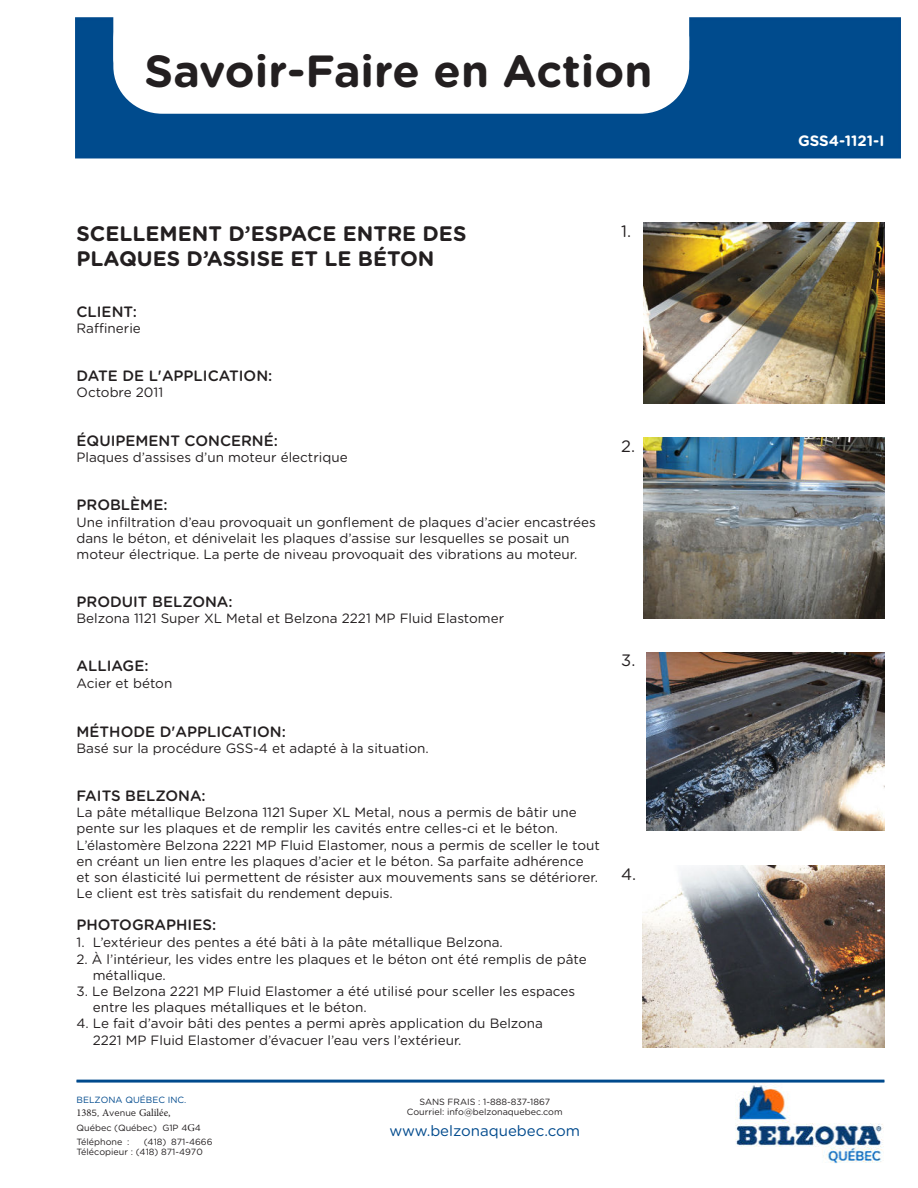
<style>
.page{position:relative;width:918px;height:1188px;background:#fff}
.page>*{position:absolute;margin:0;border:0;box-sizing:border-box;transform-origin:0 0}
.t1{font:700 45px "Gotham Rounded";color:#231f20}
.t2{font:700 21px/25.2px "Gotham Rounded";color:#231f20}
.t3{font:16.5px "Gotham Rounded";color:#231f20}
.t4{font:500 15px "Gotham Rounded";color:#231f20}
.t5{font:15px "Gotham Rounded";color:#004a8d}
.t6{font:700 15px "Gotham Rounded";color:#fff}
.t7{font:13.5px/16.2px "Gotham Rounded";color:#231f20}
.t8{font:10.5px "Minion Pro";color:#231f20}
.t9{font:9px/14.4px "Gotham Rounded";color:#231f20}
.t10{font:9px "Gotham Rounded";color:#004a8d}
.s1{font-family:"Gotham Rounded";font-size:9px}
.s2{font-family:"Minion Pro";font-size:10.5px}
</style>
<div class="page">
<hr style="left:77px;top:1080px;width:807px;height:3px;background:#004a8d">
<div style="left:75px;top:17px;width:826px;height:141px;background:#004b8d"></div>
<svg style="left:114px;top:78px;width:574px;height:36px;background:#f1f5f9"></svg>
<div style="left:113px;top:17px;width:576px;height:61px;background:#fff"></div>
<img style="left:643px;top:223px;width:241px;height:181px">
<img style="left:643px;top:438px;width:241px;height:180px">
<img style="left:646px;top:652px;width:238px;height:179px">
<img style="left:642px;top:866px;width:242px;height:182px">
<img style="left:735px;top:1084px;width:148px;height:79px">
<h1 class="t1" style="left:145px;top:45px;width:509px">Savoir-Faire en Action</h1>
<h2 class="t2" style="left:77px;top:221px;width:391px">SCELLEMENT D’ESPACE ENTRE DES<br>PLAQUES D’ASSISE ET LE BÉTON</h2>
<p class="t4" style="left:77px;top:303px;width:62px">CLIENT:</p>
<p class="t7" style="left:77px;top:320px;width:66px">Raffinerie</p>
<p class="t4" style="left:77px;top:367px;width:197px">DATE DE L'APPLICATION:</p>
<p class="t7" style="left:77px;top:384px;width:88px">Octobre 2011</p>
<p class="t4" style="left:77px;top:432px;width:203px">ÉQUIPEMENT CONCERNÉ:</p>
<p class="t7" style="left:77px;top:449px;width:273px">Plaques d’assises d’un moteur électrique</p>
<p class="t4" style="left:77px;top:497px;width:93px">PROBLÈME:</p>
<p class="t7" style="left:77px;top:514px;width:521px">Une infiltration d’eau provoquait un gonflement de plaques d’acier encastrées dans le béton, et dénivelait les plaques d’assise sur lesquelles se posait un moteur électrique. La perte de niveau provoquait des vibrations au moteur.</p>
<p class="t4" style="left:77px;top:593px;width:158px">PRODUIT BELZONA:</p>
<p class="t7" style="left:77px;top:610px;width:429px">Belzona 1121 Super XL Metal et Belzona 2221 MP Fluid Elastomer</p>
<p class="t4" style="left:77px;top:658px;width:74px">ALLIAGE:</p>
<p class="t7" style="left:77px;top:675px;width:97px">Acier et béton</p>
<p class="t4" style="left:77px;top:723px;width:211px">MÉTHODE D'APPLICATION:</p>
<p class="t7" style="left:77px;top:740px;width:354px">Basé sur la procédure GSS-4 et adapté à la situation.</p>
<p class="t4" style="left:77px;top:787px;width:131px">FAITS BELZONA:</p>
<p class="t7" style="left:77px;top:804px;width:525px">La pâte métallique Belzona 1121 Super XL Metal, nous a permis de bâtir une pente sur les plaques et de remplir les cavités entre celles-ci et le béton.<br>L’élastomère Belzona 2221 MP Fluid Elastomer, nous a permis de sceller le tout en créant un lien entre les plaques d’acier et le béton. Sa parfaite adhérence et son élasticité lui permettent de résister aux mouvements sans se détériorer.<br>Le client est très satisfait du rendement depuis.</p>
<p class="t4" style="left:77px;top:916px;width:141px">PHOTOGRAPHIES:</p>
<p class="t7" style="left:77px;top:935px;width:428px">1. L’extérieur des pentes a été bâti à la pâte métallique Belzona.</p>
<p class="t7" style="left:93px;top:951px;width:495px;text-indent:-16px">2. À l’intérieur, les vides entre les plaques et le béton ont été remplis de pâte métallique.</p>
<p class="t7" style="left:93px;top:983px;width:484px;text-indent:-16px">3. Le Belzona 2221 MP Fluid Elastomer a été utilisé pour sceller les espaces entre les plaques métalliques et le béton.</p>
<p class="t7" style="left:93px;top:1016px;width:452px;text-indent:-16px">4. Le fait d’avoir bâti des pentes a permi après application du Belzona<br>2221 MP Fluid Elastomer d’évacuer l’eau vers l’extérieur.</p>
<p class="t10" style="left:77px;top:1095px;width:111px">BELZONA QUÉBEC INC.</p>
<p class="t8" style="left:77px;top:1106px;width:96px">138<span class="s1">5,</span> A<span class="s1">venue</span> Galilée,</p>
<p class="t9" style="left:77px;top:1121px;width:126px">Québec (Québec) G1P 4<span class="s2">G</span>4<br>Téléphone :</p>
<p class="t9" style="left:77px;top:1137px;width:138px;line-height:9.8px;text-indent:67px">(418) 871-4666<br>Télécopieur : (418) 871-4970</p>
<p class="t9" style="left:407px;top:1096px;width:157px;line-height:10.5px;text-align:center">SANS FRAIS : 1-888-837-1867<br>Courriel: info@belzonaquebec.com</p>
<p class="t5" style="left:389px;top:1123px;width:192px">www.belzonaquebec.com</p>
<p class="t3" style="left:621px;top:222px;width:11px">1.</p>
<p class="t3" style="left:621px;top:437px;width:15px">2.</p>
<p class="t3" style="left:621px;top:651px;width:16px">3.</p>
<p class="t3" style="left:621px;top:865px;width:17px">4.</p>
<p class="t6" style="left:798px;top:132px;width:88px">GSS4-1121-I</p>
</div>
